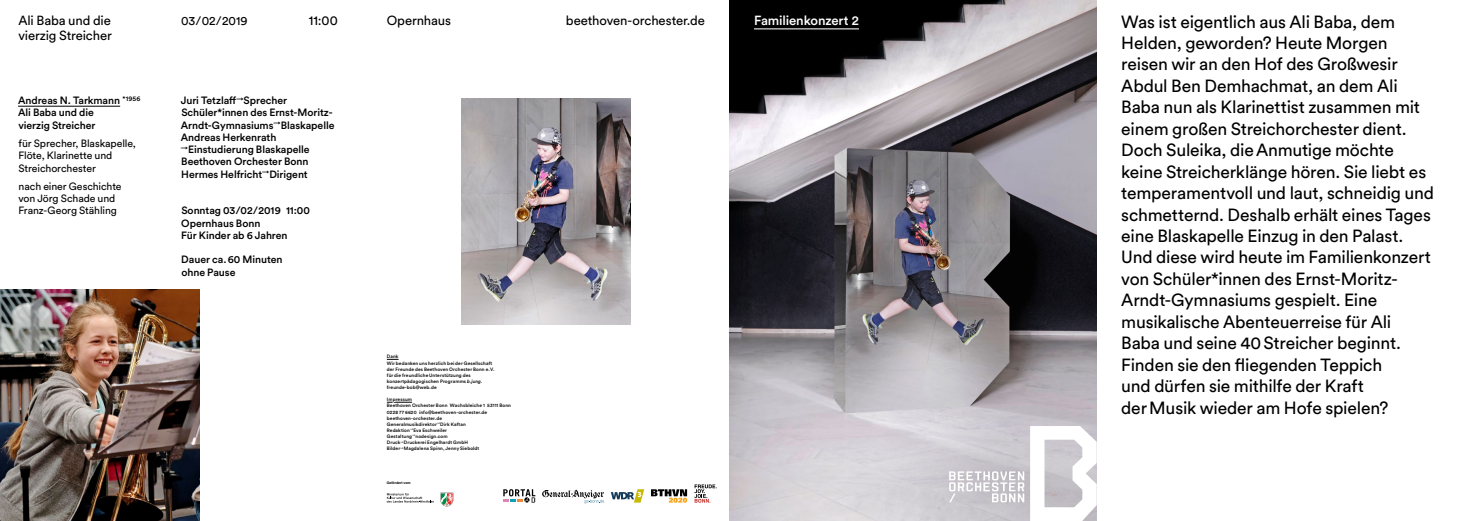
<style>
.page{position:relative;width:1459px;height:521px;background:#fff}
.page>*{position:absolute;margin:0;border:0;box-sizing:border-box;transform-origin:0 0}
.t1{font:17.5px/21.4px "Circular Pro";letter-spacing:-.01em;color:#000}
.t2{font:13.12px/15.3px "Circular Pro";letter-spacing:-.01em;color:#000}
.t3{font:500 13.12px "Circular Pro";letter-spacing:-.01em;color:#fff}
.t4{font:12.25px "Circular Pro";color:#000}
.t5{font:500 10.5px/12.2px "Circular Pro";letter-spacing:-.005em;color:#000}
.t6{font:10.5px/12.2px "Circular Pro";letter-spacing:-.01em;color:#000}
.t7{font:500 4.81px/6.1px "Circular Pro";letter-spacing:.02em;color:#000}
.t8{font:700 3.5px "Helvetica";color:#000}
.s1{font-style:italic}
</style>
<div class="page">
<img style="left:729px;top:0;width:367px;height:521px">
<img style="left:462px;top:98px;width:168px;height:227px">
<svg style="left:387px;top:401px;width:25px;height:2px"></svg>
<hr style="left:18px;top:106px;width:102px;height:1px;background:#000">
<svg style="left:18px;top:105px;width:103px;height:1px"></svg>
<svg style="left:1030px;top:426px;width:66px;height:95px"></svg>
<svg style="left:694px;top:484px;width:22px;height:19px"></svg>
<svg style="left:611px;top:489px;width:33px;height:13px"></svg>
<svg style="left:542px;top:489px;width:62px;height:14px"></svg>
<svg style="left:651px;top:489px;width:36px;height:14px"></svg>
<svg style="left:503px;top:489px;width:32px;height:13px"></svg>
<svg style="left:387px;top:493px;width:47px;height:9px"></svg>
<svg style="left:440px;top:493px;width:13px;height:13px"></svg>
<hr style="left:754px;top:28px;width:105px;height:1px;background:#fff">
<svg style="left:949px;top:471px;width:75px;height:31px"></svg>
<img style="left:0;top:290px;width:199px;height:231px">
<p class="t2" style="left:18px;top:12px;width:95px">Ali Baba und die vierzig Streicher</p>
<p class="t4" style="left:181px;top:12px;width:68px">03/02/2019</p>
<p class="t2" style="left:309px;top:12px;width:30px">11:00</p>
<p class="t2" style="left:387px;top:12px;width:66px">Opernhaus</p>
<p class="t2" style="left:566px;top:12px;width:140px">beethoven-orchester.de</p>
<p class="t5" style="left:18px;top:94px;width:124px">Andreas N. Tarkmann <sup>*1956<br></sup>Ali Baba und die<br>vierzig Streicher</p>
<p class="t6" style="left:18px;top:137px;width:119px">für Sprecher, Blaskapelle,<br>Flöte, Klarinette und<br>Streichorchester</p>
<p class="t6" style="left:18px;top:180px;width:105px">nach einer Geschichte von Jörg Schade und<br>Franz-Georg Stähling</p>
<p class="t5" style="left:181px;top:94px;width:155px">Juri Tetzlaff<sup>→</sup>Sprecher<br>Schüler*innen des Ernst-Moritz-<br>Arndt-Gymnasiums<sup>→</sup>Blaskapelle<br>Andreas Herkenrath</p>
<p class="t5" style="left:181px;top:143px;width:130px;text-align:justify"><sup>→</sup>Einstudierung Blaskapelle Beethoven Orchester Bonn Hermes Helfricht<sup>→</sup>Dirigent</p>
<p class="t5" style="left:181px;top:204px;width:130px">Sonntag 03/02/2019 11:00<br>Opernhaus Bonn<br>Für Kinder ab 6 Jahren</p>
<p class="t5" style="left:181px;top:253px;width:103px">Dauer ca.60 Minuten ohne Pause</p>
<p class="t7" style="left:387px;top:353px;width:109px">Dank<br>Wir bedanken uns herzlich bei der Gesellschaft der Freunde des Beethoven Orchester Bonn e.V. für die freundliche Unterstützung des konzertpädagogischen Programms <span class="s1">b.jung</span>. freunde-bob@web.de</p>
<p class="t7" style="left:387px;top:396px;width:126px">Impressum<br>Beethoven Orchester Bonn Wachsbleiche 1 53111 Bonn 0228 77 6620 info@beethoven-orchester.de beethoven-orchester.de<br>Generalmusikdirektor<sup>→</sup>Dirk Kaftan<br>Redaktion<sup>→</sup>Eva Eschweiler<br>Gestaltung<sup>→</sup>nodesign.com<br>Druck<sup>→</sup>Druckerei Engelhardt GmbH Bilder<sup>→</sup>Magdalena Spinn, Jenny Sieboldt</p>
<p class="t8" style="left:387px;top:479px;width:25px">Gefördert vom</p>
<p class="t3" style="left:754px;top:11px;width:106px">Familienkonzert 2</p>
<p class="t1" style="left:1121px;top:10px;width:314px">Was ist eigentlich aus Ali Baba, dem Helden, geworden? Heute Morgen reisen wir an den Hof des Großwesir Abdul Ben Demhachmat, an dem Ali Baba nun als Klarinettist zusammen mit einem großen Streichorchester dient.<br>Doch Suleika, dieAnmutige möchte keine Streicherklänge hören. Sie liebt es temperamentvoll und laut, schneidig und schmetternd. Deshalb erhält eines Tages eine Blaskapelle Einzug in den Palast.<br>Und diese wird heute im Familienkonzert von Schüler*innen des Ernst-Moritz-Arndt-Gymnasiums gespielt. Eine musikalische Abenteuerreise für Ali Baba und seine 40Streicher beginnt.<br>Finden sie den fliegenden Teppich<br>und dürfen sie mithilfe der Kraft derMusik wieder am Hofe spielen?</p>
</div>
